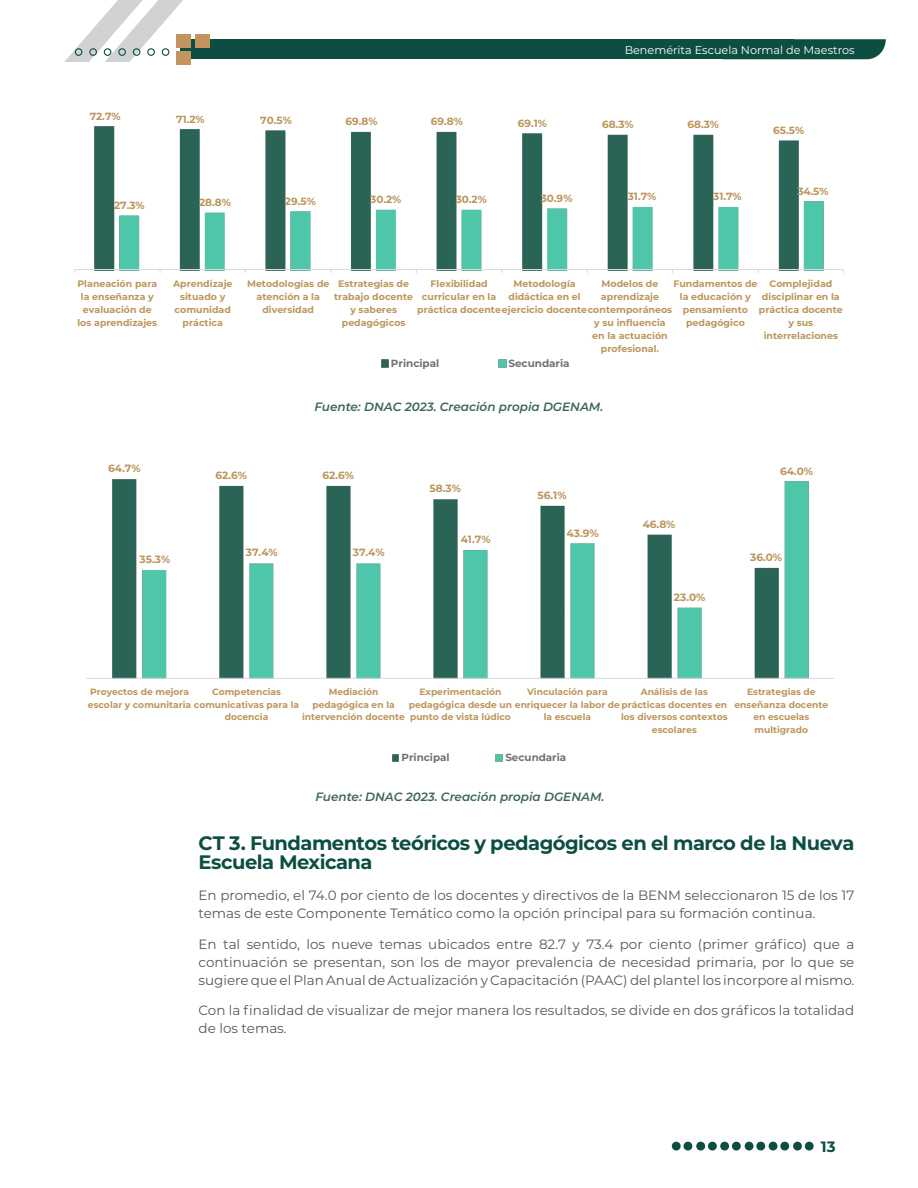
<style>
.page{position:relative;width:918px;height:1188px;background:#fff}
.page>*{position:absolute;margin:0;border:0;box-sizing:border-box;transform-origin:0 0}
.t1{font:700 19.5px/19.5px "Montserrat";letter-spacing:-.025em;color:#0d4e42}
.t2{font:700 15px "Montserrat";color:#0d4e42}
.t3{font:13.5px/18px "Montserrat";color:#57585a}
.parrafo_1{font:italic 600 12px "Montserrat";color:#3d655b}
.t4{font:11.25px "Montserrat";color:#fff}
.t5{font:700 10.5px "Montserrat";color:#bc955c}
.t6{font:700 10.35px "Montserrat";color:#bc955c}
.t7{font:700 10.35px "Montserrat";color:#6f7271}
.t8{font:700 9.45px/13px "Montserrat";color:#bc955c;text-align:center}
.t9{font:700 9.15px/12.6px "Montserrat";color:#bc955c;text-align:center}
</style>
<div class="page">
<div style="left:180px;top:39px;width:613px;height:20px;background:#0d4e42"></div>
<svg style="left:793px;top:39px;width:93px;height:20px;background:#1a574c"></svg>
<svg style="left:64px;top:0;width:119px;height:62px"></svg>
<div style="left:672px;top:1142px;width:9px;height:9px;background:#0d4e42;border-radius:50%"></div>
<div style="left:684px;top:1142px;width:8px;height:9px;background:#0d4e42;border-radius:50%"></div>
<div style="left:696px;top:1142px;width:9px;height:9px;background:#0d4e42;border-radius:50%"></div>
<div style="left:708px;top:1142px;width:9px;height:9px;background:#0d4e42;border-radius:50%"></div>
<div style="left:720px;top:1142px;width:9px;height:9px;background:#0d4e42;border-radius:50%"></div>
<div style="left:732px;top:1142px;width:9px;height:9px;background:#0d4e42;border-radius:50%"></div>
<div style="left:745px;top:1142px;width:9px;height:9px;background:#0d4e42;border-radius:50%"></div>
<div style="left:756px;top:1142px;width:9px;height:9px;background:#0d4e42;border-radius:50%"></div>
<div style="left:769px;top:1142px;width:8px;height:9px;background:#0d4e42;border-radius:50%"></div>
<div style="left:780px;top:1142px;width:9px;height:9px;background:#0d4e42;border-radius:50%"></div>
<div style="left:793px;top:1142px;width:9px;height:9px;background:#0d4e42;border-radius:50%"></div>
<div style="left:805px;top:1142px;width:9px;height:9px;background:#0d4e42;border-radius:50%"></div>
<div style="left:195px;top:34px;width:15px;height:14px;background:#c3945d"></div>
<div style="left:177px;top:34px;width:14px;height:14px;background:#c3945d"></div>
<div style="left:177px;top:51px;width:14px;height:14px;background:#c3945d"></div>
<svg style="left:86px;top:479px;width:749px;height:283px"></svg>
<svg style="left:74px;top:126px;width:770px;height:242px"></svg>
<p class="t4" style="left:625px;top:42px;width:232px">Benemérita Escuela Normal de Maestros</p>
<p class="t6" style="left:90px;top:109px;width:32px">72.7%</p>
<p class="t6" style="left:176px;top:111px;width:30px">71.2%</p>
<p class="t6" style="left:260px;top:113px;width:33px">70.5%</p>
<p class="t6" style="left:345px;top:114px;width:34px">69.8%</p>
<p class="t6" style="left:431px;top:114px;width:34px">69.8%</p>
<p class="t6" style="left:518px;top:116px;width:31px">69.1%</p>
<p class="t6" style="left:602px;top:117px;width:33px">68.3%</p>
<p class="t6" style="left:687px;top:117px;width:33px">68.3%</p>
<p class="t6" style="left:114px;top:198px;width:32px">27.3%</p>
<p class="t6" style="left:199px;top:195px;width:33px">28.8%</p>
<p class="t6" style="left:285px;top:193px;width:32px">29.5%</p>
<p class="t6" style="left:370px;top:192px;width:33px">30.2%</p>
<p class="t6" style="left:456px;top:192px;width:33px">30.2%</p>
<p class="t6" style="left:541px;top:191px;width:33px">30.9%</p>
<p class="t6" style="left:628px;top:189px;width:30px">31.7%</p>
<p class="t6" style="left:713px;top:189px;width:30px">31.7%</p>
<p class="t6" style="left:773px;top:123px;width:32px">65.5%</p>
<p class="t6" style="left:797px;top:184px;width:33px">34.5%</p>
<p class="t8" style="left:77px;top:277px;width:81px">Planeación para la enseñanza y evaluación de los aprendizajes</p>
<p class="t8" style="left:173px;top:277px;width:61px">Aprendizaje situado y comunidad práctica</p>
<p class="t8" style="left:247px;top:277px;width:84px">Metodologías de atención a la diversidad</p>
<p class="t8" style="left:334px;top:277px;width:80px">Estrategias de trabajo docente y saberes pedagógicos</p>
<p class="t8" style="left:431px;top:277px;width:59px">Flexibilidad</p>
<p class="t8" style="left:673px;top:277px;width:86px">Fundamentos de la educación y pensamiento pedagógico</p>
<p class="t8" style="left:759px;top:277px;width:85px">Complejidad disciplinar en la práctica docente y sus interrelaciones</p>
<p class="t8" style="left:508px;top:277px;width:74px">Metodología didáctica en el</p>
<p class="t8" style="left:601px;top:277px;width:60px;text-align:left">Modelos de aprendizaje</p>
<p class="t8" style="left:592px;top:316px;width:77px">y su influencia en la actuación profesional.</p>
<p class="t8" style="left:422px;top:290px;width:76px">curricular en la</p>
<p class="t8" style="left:417px;top:303px;width:257px">práctica docenteejercicio docentecontemporáneos</p>
<p class="t7" style="left:391px;top:356px;width:50px">Principal</p>
<p class="t7" style="left:508px;top:356px;width:63px">Secundaria</p>
<p class="t5" style="left:108px;top:461px;width:34px">64.7%</p>
<p class="t5" style="left:140px;top:552px;width:32px">35.3%</p>
<p class="parrafo_1" style="left:314px;top:398px;width:290px">Fuente: DNAC 2023. Creación propia DGENAM.</p>
<p class="t5" style="left:216px;top:468px;width:33px">62.6%</p>
<p class="t5" style="left:323px;top:468px;width:33px">62.6%</p>
<p class="t5" style="left:246px;top:545px;width:34px">37.4%</p>
<p class="t5" style="left:353px;top:545px;width:34px">37.4%</p>
<p class="t5" style="left:430px;top:481px;width:33px">58.3%</p>
<p class="t5" style="left:461px;top:532px;width:31px">41.7%</p>
<p class="t5" style="left:538px;top:488px;width:31px">56.1%</p>
<p class="t5" style="left:567px;top:525px;width:34px">43.9%</p>
<p class="t5" style="left:643px;top:516px;width:34px">46.8%</p>
<p class="t5" style="left:674px;top:589px;width:33px">23.0%</p>
<p class="t5" style="left:780px;top:463px;width:35px">64.0%</p>
<p class="t5" style="left:750px;top:550px;width:34px">36.0%</p>
<p class="t9" style="left:88px;top:685px;width:213px;text-align:left">Proyectos de mejora<br>escolar y comunitaria comunicativas para la</p>
<p class="t9" style="left:212px;top:685px;width:71px">Competencias</p>
<p class="t9" style="left:225px;top:710px;width:45px">docencia</p>
<p class="t9" style="left:302px;top:685px;width:104px">Mediación pedagógica en la intervención docente</p>
<p class="t9" style="left:409px;top:685px;width:320px;text-align:left;text-indent:11px">Experimentación<br>pedagógica desde un enriquecer la labor de prácticas docentes en punto de vista lúdico</p>
<p class="t9" style="left:527px;top:685px;width:82px">Vinculación para</p>
<p class="t9" style="left:544px;top:710px;width:49px">la escuela</p>
<p class="t9" style="left:641px;top:685px;width:69px">Análisis de las</p>
<p class="t9" style="left:621px;top:710px;width:108px">los diversos contextos escolares</p>
<p class="t9" style="left:735px;top:685px;width:95px">Estrategias de enseñanza docente en escuelas multigrado</p>
<p class="t7" style="left:402px;top:750px;width:50px">Principal</p>
<p class="t7" style="left:505px;top:750px;width:62px">Secundaria</p>
<p class="parrafo_1" style="left:315px;top:788px;width:290px">Fuente: DNAC 2023. Creación propia DGENAM.</p>
<p class="t1" style="left:199px;top:832px;width:657px">CT 3. Fundamentos teóricos y pedagógicos en el marco de la Nueva<br>Escuela Mexicana</p>
<p class="t3" style="left:199px;top:886px;width:657px">En promedio, el 74.0 por ciento de los docentes y directivos de la BENM seleccionaron 15 de los 17 temas de este Componente Temático como la opción principal para su formación continua.</p>
<p class="t3" style="left:199px;top:934px;width:657px;text-align:justify">En tal sentido, los nueve temas ubicados entre 82.7 y 73.4 por ciento (primer gráfico) que a continuación se presentan, son los de mayor prevalencia de necesidad primaria, por lo que se sugiere que el Plan Anual de Actualización y Capacitación (PAAC) del plantel los incorpore al mismo.</p>
<p class="t3" style="left:199px;top:1001px;width:657px">Con la finalidad de visualizar de mejor manera los resultados, se divide en dos gráficos la totalidad de los temas.</p>
<p class="t2" style="left:821px;top:1136px;width:16px">13</p>
</div>
